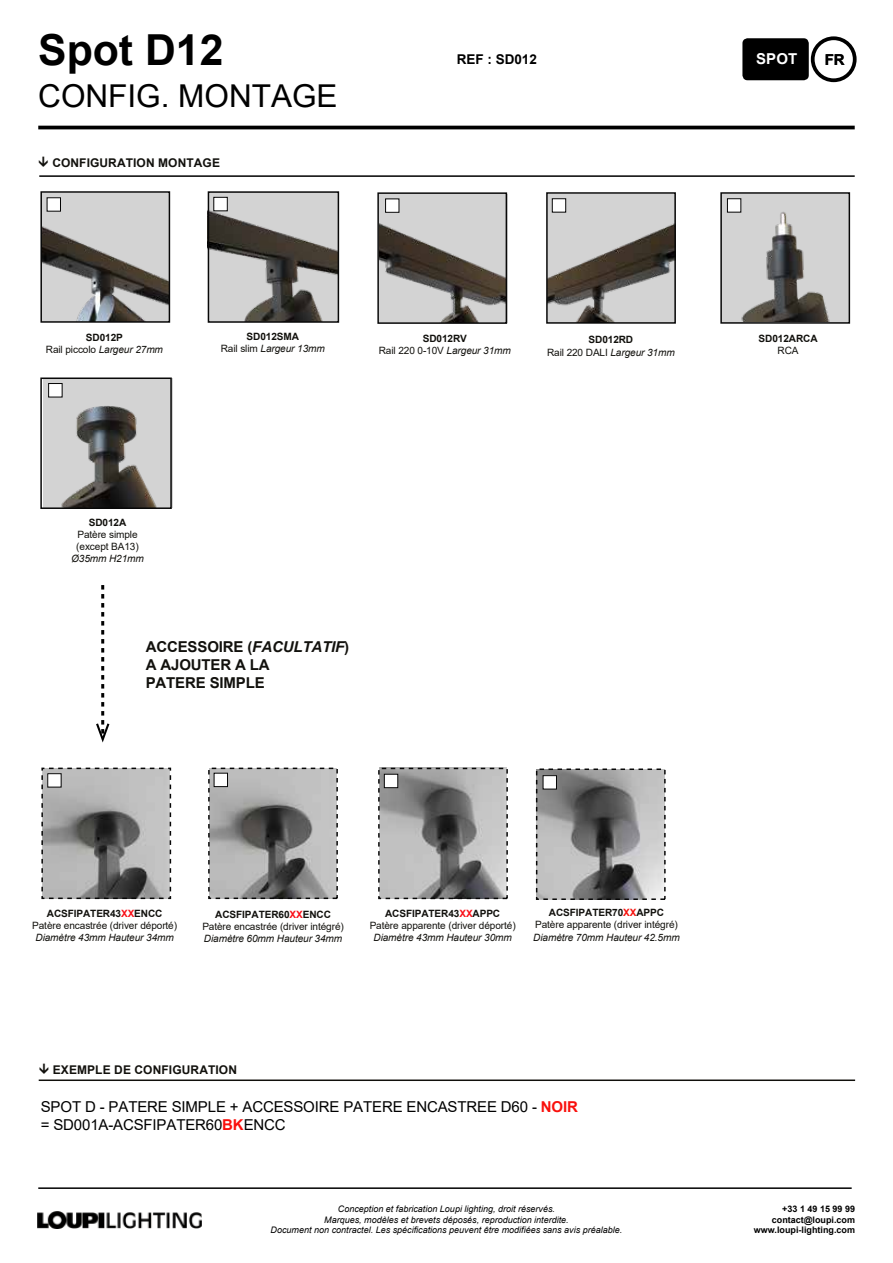
<style>
.page{position:relative;width:893px;height:1263px;background:#fff}
.page>*{position:absolute;margin:0;border:0;box-sizing:border-box;transform-origin:0 0}
.t1{font:700 42.75px "Arial";color:#000}
.t2{font:31.5px "Arial";color:#000}
.t3{font:15px/18px "Arial";letter-spacing:-.01em;color:#000}
.t4{font:700 15px/18px "Arial";letter-spacing:-.01em;color:#12110d}
.t5{font:700 15px "Arial";letter-spacing:.005em;color:#fff}
.t6{font:700 15px "Arial";color:#000}
.t7{font:700 13.5px "Arial";color:#000}
.t8{font:700 12px "Arial";letter-spacing:.01em;color:#12110d}
.t9{font:10.05px/12px "Arial";letter-spacing:-.01em;color:#12110d;text-align:center}
.t10{font:italic 10.05px/12px "Arial";letter-spacing:-.01em;color:#12110d;text-align:center}
.t11{font:700 10.05px "Arial";letter-spacing:-.01em;color:#12110d}
.t12{font:italic 9px/10.8px "Arial";color:#000;text-align:center}
.t13{font:700 9px/10.8px "Arial";color:#000;text-align:right}
.s1{font-weight:700;font-style:normal}
.s2{font-style:normal}
.s3{font-weight:700}
.s4{font-style:italic}
.s5{font-weight:700;color:#f90f18}
.s6{font-weight:700;color:#f6110c}
.s7{font-weight:700;color:#f9100c}
.s8{font-weight:700;color:#fa0f0c}
</style>
<div class="page">
<img style="left:539px;top:771px;width:124px;height:126px">
<img style="left:211px;top:771px;width:124px;height:125px">
<hr style="left:38px;top:126px;width:817px;height:3px;background:#000">
<div style="left:811px;top:36px;width:46px;height:46px;border:4px solid #000;border-radius:50%"></div>
<div style="left:742px;top:38px;width:67px;height:42px;background:#000;border-radius:5px"></div>
<hr style="left:39px;top:175px;width:816px;height:2px;background:#000">
<hr style="left:39px;top:1079px;width:816px;height:2px;background:#11100c">
<svg style="left:41px;top:767px;width:131px;height:133px;background:#9b9b9b"></svg>
<div style="left:48px;top:774px;width:13px;height:13px;background:#fff"></div>
<div style="left:47px;top:773px;width:15px;height:14px;border:1px solid #050505"></div>
<div style="left:208px;top:768px;width:130px;height:131px;border:2px dashed #080808"></div>
<div style="left:214px;top:773px;width:13px;height:14px;background:#fff"></div>
<div style="left:214px;top:773px;width:14px;height:14px;border:1px solid #050505"></div>
<img style="left:381px;top:771px;width:124px;height:125px">
<div style="left:378px;top:768px;width:130px;height:131px;border:2px dashed #080808"></div>
<div style="left:384px;top:774px;width:14px;height:14px;background:#fff"></div>
<div style="left:384px;top:774px;width:14px;height:14px;border:1px solid #050505"></div>
<div style="left:536px;top:768px;width:130px;height:132px;border:2px dashed #080808"></div>
<div style="left:543px;top:776px;width:13px;height:13px;background:#fff"></div>
<div style="left:543px;top:775px;width:14px;height:14px;border:1px solid #050505"></div>
<svg style="left:96px;top:585px;width:13px;height:157px"></svg>
<img style="left:38px;top:1211px;width:163px;height:17px">
<hr style="left:38px;top:1187px;width:814px;height:2px;background:#000">
<img style="left:43px;top:194px;width:124px;height:126px">
<img style="left:724px;top:195px;width:123px;height:126px">
<div style="left:47px;top:198px;width:13px;height:13px;background:#fff"></div>
<div style="left:47px;top:197px;width:14px;height:15px;border:1px solid #050505"></div>
<div style="left:727px;top:199px;width:14px;height:13px;background:#fff"></div>
<div style="left:727px;top:198px;width:14px;height:14px;border:1px solid #050505"></div>
<div style="left:40px;top:191px;width:130px;height:132px;border:2px solid #080808"></div>
<div style="left:720px;top:192px;width:130px;height:132px;border:2px solid #080808"></div>
<svg style="left:43px;top:378px;width:130px;height:130px;background:#a2a1a0"></svg>
<div style="left:49px;top:383px;width:13px;height:14px;background:#fff"></div>
<div style="left:48px;top:383px;width:15px;height:14px;border:1px solid #050505"></div>
<div style="left:40px;top:377px;width:132px;height:132px;border:2px solid #080808"></div>
<img style="left:211px;top:194px;width:125px;height:126px">
<div style="left:214px;top:197px;width:13px;height:14px;background:#fff"></div>
<div style="left:213px;top:197px;width:15px;height:14px;border:1px solid #050505"></div>
<div style="left:208px;top:191px;width:131px;height:132px;border:2px solid #080808"></div>
<img style="left:380px;top:195px;width:124px;height:126px">
<div style="left:386px;top:199px;width:13px;height:13px;background:#fff"></div>
<div style="left:385px;top:198px;width:14px;height:15px;border:1px solid #050505"></div>
<div style="left:377px;top:192px;width:130px;height:132px;border:2px solid #080808"></div>
<img style="left:549px;top:195px;width:124px;height:126px">
<div style="left:552px;top:199px;width:14px;height:13px;background:#fff"></div>
<div style="left:552px;top:198px;width:14px;height:14px;border:1px solid #050505"></div>
<div style="left:546px;top:192px;width:130px;height:132px;border:2px solid #080808"></div>
<h1 class="t1" style="left:38px;top:19px;width:187px">Spot D12</h1>
<h2 class="t2" style="left:38px;top:74px;width:301px">CONFIG. MONTAGE</h2>
<p class="t8" style="left:52px;top:155px;width:169px">CONFIGURATION MONTAGE</p>
<h3 class="t7" style="left:457px;top:50px;width:82px">REF : SD012</h3>
<h3 class="t5" style="left:755px;top:48px;width:43px">RSPOT</h3>
<h3 class="t5" style="left:766px;top:49px;width:36px">AILS</h3>
<h3 class="t6" style="left:825px;top:49px;width:21px">FR</h3>
<p class="t10" style="left:221px;top:331px;width:106px"><span class="s1">SD012SMA<br></span><span class="s2">Rail slim</span> Largeur 13mm</p>
<p class="t9" style="left:379px;top:333px;width:134px"><span class="s3">SD012RV<br></span>Rail 220 0-10V <span class="s4">Largeur 31mm</span></p>
<p class="t9" style="left:547px;top:334px;width:129px"><span class="s3">SD012RD<br></span>Rail 220 DALI <span class="s4">Largeur 31mm</span></p>
<p class="t9" style="left:46px;top:331px;width:119px"><span class="s3">SD012P<br></span>Rail piccolo <span class="s4">Largeur 27mm</span></p>
<p class="t11" style="left:759px;top:331px;width:60px">SD012ARCA</p>
<p class="t9" style="left:778px;top:344px;width:23px">RCA</p>
<p class="t11" style="left:89px;top:516px;width:39px">SD012A</p>
<p class="t9" style="left:76px;top:529px;width:64px;text-align:left">Patère simple (except BA13)</p>
<p class="t10" style="left:71px;top:553px;width:74px">Ø35mm H21mm</p>
<h3 class="t4" style="left:146px;top:638px;width:205px">ACCESSOIRE (<span class="s4">FACULTATIF</span>)<br>A AJOUTER A LA<br>PATERE SIMPLE</h3>
<p class="t9" style="left:32px;top:907px;width:146px"><span class="s3">ACSFIPATER43</span><span class="s5">XX</span><span class="s3">ENCC<br></span>Patère encastrée (driver déporté)</p>
<p class="t10" style="left:36px;top:932px;width:140px">Diamètre 43mm Hauteur 34mm</p>
<p class="t9" style="left:202px;top:908px;width:143px"><span class="s3">ACSFIPATER60</span><span class="s5">XX</span><span class="s3">ENCC<br></span>Patère encastrée (driver intégré)</p>
<p class="t10" style="left:204px;top:932px;width:140px">Diamètre 60mm Hauteur 34mm</p>
<p class="t9" style="left:370px;top:907px;width:148px"><span class="s3">ACSFIPATER43</span><span class="s5">XX</span><span class="s3">APPC<br></span>Patère apparente (driver déporté)</p>
<p class="t10" style="left:374px;top:932px;width:140px">Diamètre 43mm Hauteur 30mm</p>
<p class="t9" style="left:535px;top:907px;width:144px"><span class="s3">ACSFIPATER70</span><span class="s6">XX</span><span class="s3">APPC<br></span>Patère apparente (driver intégré)</p>
<p class="t10" style="left:533px;top:931px;width:148px">Diamètre 70mm Hauteur 42.5mm</p>
<p class="t8" style="left:53px;top:1061px;width:186px">EXEMPLE DE CONFIGURATION</p>
<h3 class="t3" style="left:41px;top:1098px;width:539px">SPOT D - PATERE SIMPLE + ACCESSOIRE PATERE ENCASTREE D60 - <span class="s7">NOIR </span>= SD001A-ACSFIPATER60<span class="s8">BK</span>ENCC</h3>
<p class="t12" style="left:271px;top:1203px;width:353px">Conception et fabrication Loupi lighting, droit réservés.<br>Marques, modèles et brevets déposés, reproduction interdite.<br>Document non contractel. Les spécifications peuvent être modifiées sans avis préalable.</p>
<p class="t13" style="left:754px;top:1203px;width:103px">+33 1 49 15 99 99 contact@loupi.com www.loupi-lighting.com</p>
</div>
